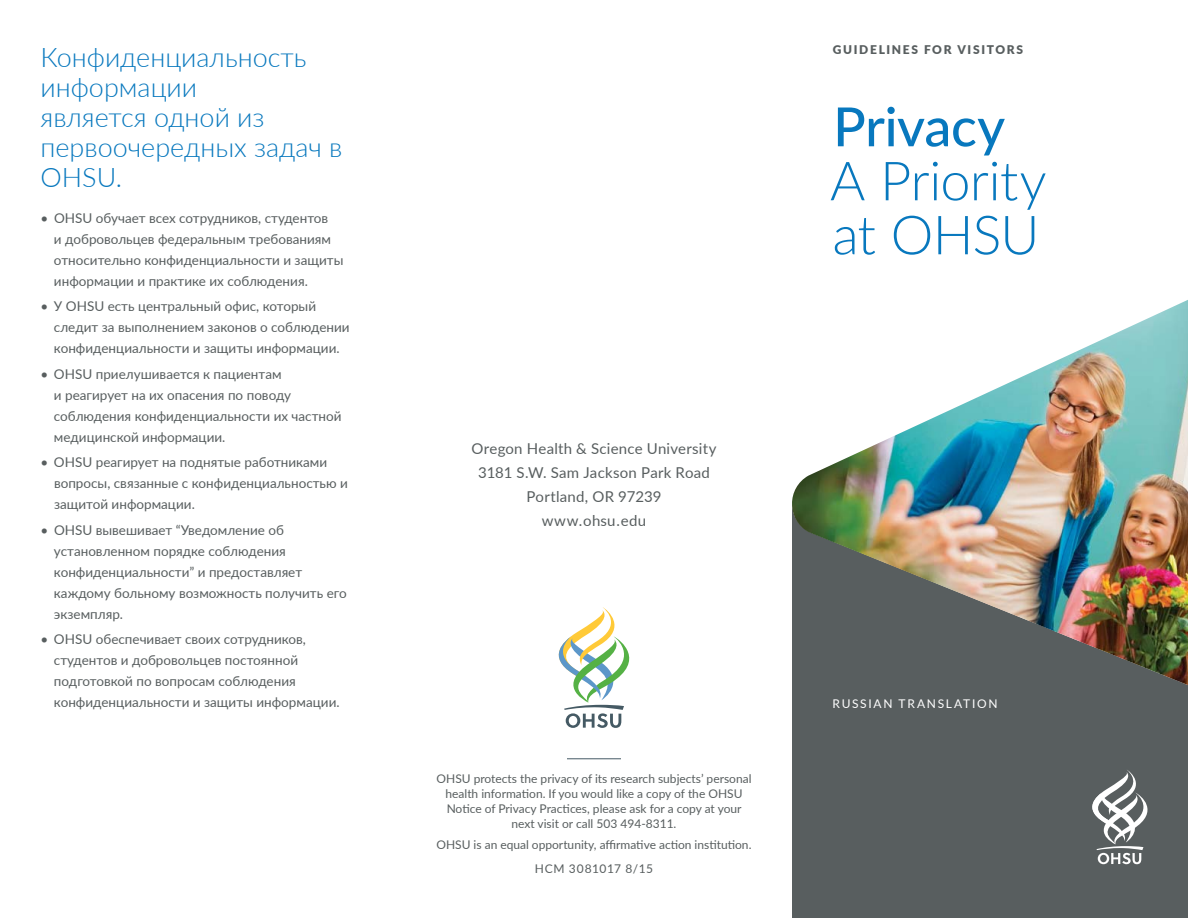
<style>
.page{position:relative;width:1188px;height:918px;background:#fff}
.page>*{position:absolute;margin:0;border:0;box-sizing:border-box;transform-origin:0 0}
.t1{font:300 54px/54px "Lato";letter-spacing:-.015em;color:#0878be}
.t2{font:500 54px "Lato";letter-spacing:-.01em;color:#0878be}
.t3{font:300 27px/30px "Lato";color:#0878be}
.t4{font:15px/24px "Lato";letter-spacing:.015em;color:#585e5f;text-align:center}
.t5{font:13.5px/21px "Lato";color:#585e5f}
.t6{font:12px/15px "Lato";color:#585e5f;text-align:center}
.t7{font:900 12px "Lato";letter-spacing:.145em;color:#585e5f}
.t8{font:12px "Lato";letter-spacing:.14em;color:#fff}
</style>
<div class="page">
<div style="left:792px;top:685px;width:396px;height:233px;background:#585e5f"></div>
<svg style="left:1077px;top:770px;width:84px;height:94px"></svg>
<img style="left:792px;top:300px;width:396px;height:385px">
<hr style="left:567px;top:758px;width:54px;height:1px;background:#455a65">
<svg style="left:559px;top:607px;width:70px;height:121px"></svg>
<h2 class="t3" style="left:40px;top:41px;width:304px">Конфиденциальность информации<br>является одной из первоочередных задач в<br>OHSU.</h2>
<p class="t5" style="left:54px;top:207px;width:291px;text-indent:-13px">• OHSU обучает всех сотрудников, студентов<br>и добровольцев федеральным требованиям относительно конфиденциальности и защиты информации и практике их соблюдения.</p>
<p class="t5" style="left:54px;top:296px;width:297px;text-indent:-13px">• У OHSU есть центральный офис, который следит за выполнением законов о соблюдении конфиденциальности и защиты информации.</p>
<p class="t5" style="left:54px;top:363px;width:289px;text-indent:-13px">• OHSU приелушивается к пациентам<br>и реагирует на их опасения по поводу соблюдения конфиденциальности их частной медицинской информации.</p>
<p class="t5" style="left:54px;top:452px;width:295px;text-indent:-14px">• OHSU реагирует на поднятые работниками вопросы, связанные с конфиденциальностью и защитой информации.</p>
<p class="t5" style="left:54px;top:519px;width:294px;text-indent:-13px">• OHSU вывешивает “Уведомление об установленном порядке соблюдения конфиденциальности” и предоставляет каждому больному возможность получить его экземпляр.</p>
<p class="t5" style="left:54px;top:629px;width:287px;text-indent:-13px">• OHSU обеспечивает своих сотрудников, студентов и добровольцев постоянной подготовкой по вопросам соблюдения конфиденциальности и защиты информации.</p>
<p class="t4" style="left:472px;top:436px;width:246px">Oregon Health &amp; Science University<br>3181 S.W. Sam Jackson Park Road<br>Portland, OR 97239<br>www.ohsu.edu</p>
<p class="t6" style="left:437px;top:771px;width:316px">OHSU protects the privacy of its research subjects’ personal health information. If you would like a copy of the OHSU Notice of Privacy Practices, please ask for a copy at your next visit or call 503 494-8311.</p>
<p class="t6" style="left:437px;top:832px;width:317px;line-height:24px">OHSU is an equal opportunity, affirmative action institution.<br>HCM 3081017 8/15</p>
<p class="t7" style="left:833px;top:42px;width:192px">GUIDELINES FOR VISITORS</p>
<h1 class="t2" style="left:833px;top:93px;width:174px">Privacy</h1>
<h1 class="t1" style="left:830px;top:152px;width:218px">A Priority at OHSU</h1>
<p class="t8" style="left:833px;top:697px;width:166px">RUSSIAN TRANSLATION</p>
</div>
